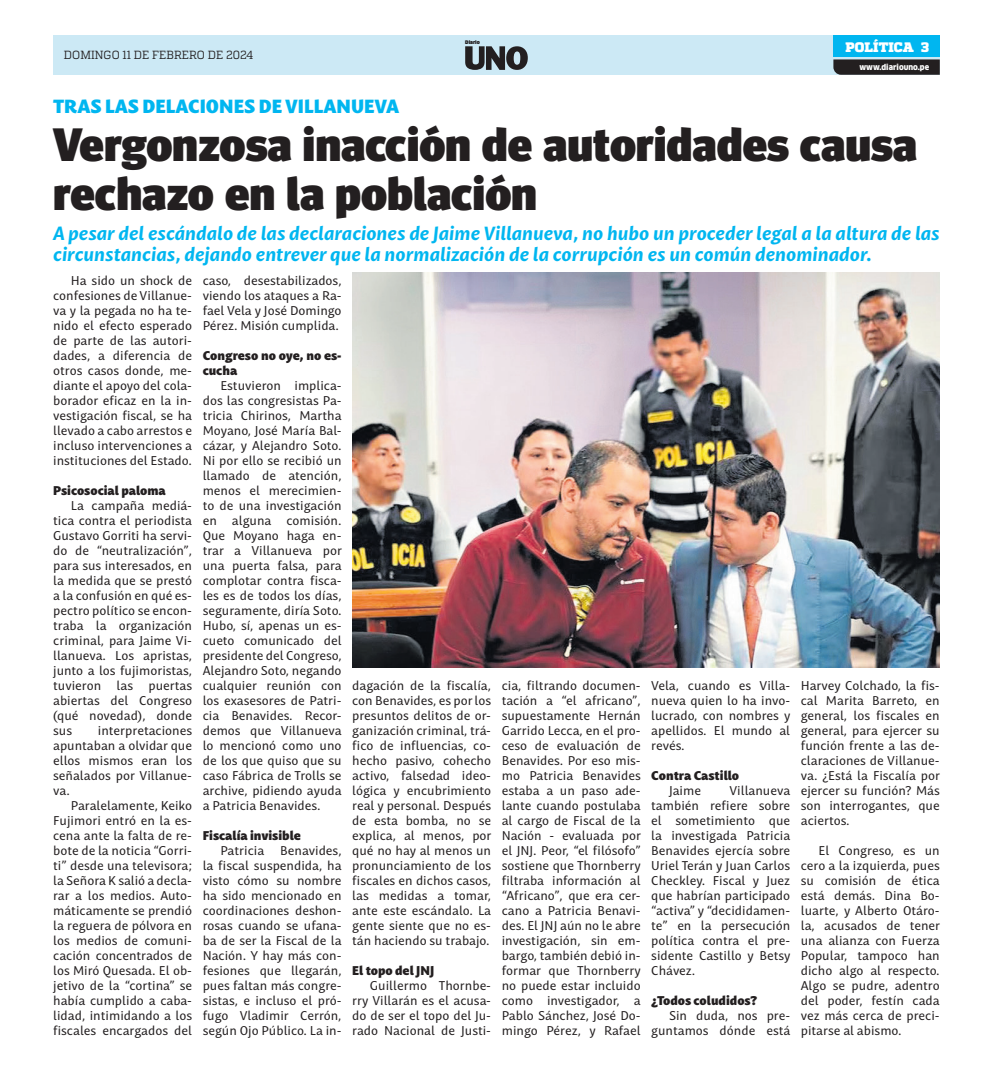
<style>
.page{position:relative;width:993px;height:1081px;background:#fff}
.page>*{position:absolute;margin:0;border:0;box-sizing:border-box;transform-origin:0 0}
.TITULAR{font:900 46.75px/48.8px "Meta Head OT";color:#231f20;scale:1.04 1}
.t1{font:italic 700 18.75px/21.2px "Mastro Sans";color:#00b6f0}
.t2{font:900 18.75px "Mastro Sans";color:#00b6f0}
.t3{font:900 13.75px "Quadon";letter-spacing:.01em;color:#fff}
.t4{font:12.5px/15px "Mastro Sans";color:#231f20;text-align:justify}
.t5{font:900 12.5px/15px "Mastro Sans";color:#231f20}
.t6{font:11.75px "Quadon";color:#231f20;scale:.95 1}
.t7{font:900 7.88px "Clan Pro";color:#fff;scale:.95 1}
.t8{font:900 4.88px "Clan Pro";letter-spacing:-.01em;color:#231f20}
</style>
<div class="page">
<div style="left:53px;top:35px;width:886px;height:40px;background:#cce9f5"></div>
<div style="left:833px;top:35px;width:106px;height:22px;background:#00b6f0"></div>
<svg style="left:833px;top:59px;width:106px;height:16px;background:#2c292b"></svg>
<svg style="left:465px;top:46px;width:62px;height:24px"></svg>
<img style="left:352px;top:273px;width:587px;height:395px">
<p class="t6" style="left:64px;top:48px;width:201px">DOMINGO 11 DE FEBRERO DE 2024</p>
<p class="t2" style="left:53px;top:90px;width:347px">TRAS LAS DELACIONES DE VILLANUEVA</p>
<p class="t8" style="left:465px;top:40px;width:16px">Diario</p>
<p class="t3" style="left:845px;top:39px;width:70px">POLÍTICA</p>
<p class="t3" style="left:920px;top:39px;width:9px">3</p>
<p class="t7" style="left:859px;top:62px;width:75px">www.diariouno.pe</p>
<p class="TITULAR" style="left:53px;top:120px;width:832px">Vergonzosa inacción de autoridades causa rechazo en la población</p>
<p class="t1" style="left:53px;top:221px;width:887px">A pesar del escándalo de las declaraciones de Jaime Villanueva, no hubo un proceder legal a la altura de las circunstancias, dejando entrever que la normalización de la corrupción es un común denominador.</p>
<p class="t4" style="left:53px;top:272px;width:140px;text-indent:18px">Ha sido un shock de confesiones de Villanue&shy;va y la pegada no ha te&shy;nido el efecto esperado de parte de las autori&shy;dades, a diferencia de otros casos donde, me&shy;diante el apoyo del cola&shy;borador eficaz en la in&shy;vestigación fiscal, se ha llevado a cabo arrestos e incluso intervenciones a instituciones del Estado.</p>
<p class="t5" style="left:53px;top:482px;width:114px">Psicosocial paloma</p>
<p class="t4" style="left:53px;top:497px;width:140px;text-indent:18px">La campaña mediá&shy;tica contra el periodista Gustavo Gorriti ha servi&shy;do de “neutralización”, para sus interesados, en la medida que se prestó a la confusión en qué es&shy;pectro político se encon&shy;traba la organización criminal, para Jaime Vi&shy;llanueva. Los apristas, junto a los fujimoristas, tuvieron las puertas abiertas del Congreso (qué novedad), donde sus</p>
<p class="t4" style="left:53px;top:722px;width:140px;text-indent:45px">interpretaciones apuntaban a olvidar que ellos mismos eran los señalados por Villanue&shy;va.</p>
<p class="t4" style="left:53px;top:797px;width:140px;text-indent:18px">Paralelamente, Keiko Fujimori entró en la es&shy;cena ante la falta de re&shy;bote de la noticia “Gorri&shy;ti” desde una televisora; la Señora K salió a decla&shy;rar a los medios. Auto&shy;máticamente se prendió la reguera de pólvora en los medios de comuni&shy;cación concentrados de los Miró Quesada. El ob&shy;jetivo de la “cortina” se había cumplido a caba&shy;lidad, intimidando a los fiscales encargados del</p>
<p class="t4" style="left:203px;top:272px;width:140px">caso, desestabilizados, viendo los ataques a Ra&shy;fael Vela y José Domingo Pérez. Misión cumplida.</p>
<p class="t5" style="left:203px;top:347px;width:140px">Congreso no oye, no es&shy;cucha</p>
<p class="t4" style="left:203px;top:377px;width:141px;text-indent:18px">Estuvieron implica&shy;dos las congresistas Pa&shy;tricia Chirinos, Martha Moyano, José María Bal&shy;cázar, y Alejandro Soto.<br>Ni por ello se recibió un llamado de atención, menos el merecimien&shy;to de una investigación en alguna comisión.<br>Que Moyano haga en&shy;trar a Villanueva por una puerta falsa, para complotar contra fisca&shy;les es de todos los días, seguramente, diría Soto.<br>Hubo, sí, apenas un es&shy;cueto comunicado del presidente del Congreso, Alejandro Soto, negando cualquier reunión con los exasesores de Patri&shy;cia Benavides. Recor&shy;demos que Villanueva lo mencionó como uno de los que quiso que su caso Fábrica de Trolls se archive, pidiendo ayuda a Patricia Benavides.</p>
<p class="t5" style="left:203px;top:827px;width:100px">Fiscalía invisible</p>
<p class="t4" style="left:220px;top:842px;width:45px">Patricia</p>
<p class="t4" style="left:203px;top:842px;width:140px;text-indent:77px">Benavides, la fiscal suspendida, ha visto cómo su nombre ha sido mencionado en coordinaciones deshon&shy;rosas cuando se ufana&shy;ba de ser la Fiscal de la Nación. Y hay más con&shy;fesiones que llegarán, pues faltan más congre&shy;sistas, e incluso el pró&shy;fugo Vladimir Cerrón, según Ojo Público. La in-</p>
<p class="t4" style="left:352px;top:677px;width:141px">dagación de la fiscalía, con Benavides, es por los presuntos delitos de or&shy;ganización criminal, trá&shy;fico de influencias, co&shy;hecho pasivo, cohecho activo, falsedad ideo&shy;lógica y encubrimiento real y personal. Después de esta bomba, no se explica, al menos, por qué no hay al menos un pronunciamiento de los fiscales en dichos casos, las medidas a tomar, ante este escándalo. La gente siente que no es&shy;tán haciendo su trabajo.</p>
<p class="t5" style="left:352px;top:962px;width:83px">El topo del JNJ</p>
<p class="t4" style="left:352px;top:977px;width:140px;text-indent:18px">Guillermo Thornbe&shy;rry Villarán es el acusa&shy;do de ser el topo del Ju&shy;rado Nacional de Justi-</p>
<p class="t4" style="left:501px;top:677px;width:141px">cia, filtrando documen&shy;tación a “el africano”, supuestamente Hernán Garrido Lecca, en el pro&shy;ceso de evaluación de Benavides. Por eso mis&shy;mo Patricia Benavides estaba a un paso ade&shy;lante cuando postulaba al cargo de Fiscal de la Nación - evaluada por el JNJ. Peor, “el filósofo” sostiene que Thornberry filtraba información al “Africano”, que era cer&shy;cano a Patricia Benavi&shy;des. El JNJ aún no le abre investigación, sin em&shy;bargo, también debió in&shy;formar que Thornberry no puede estar incluido como investigador, a Pablo Sánchez, José Do&shy;mingo Pérez, y Rafael</p>
<p class="t4" style="left:651px;top:677px;width:140px">Vela, cuando es Villa&shy;nueva quien lo ha invo&shy;lucrado, con nombres y apellidos. El mundo al revés.</p>
<p class="t5" style="left:651px;top:767px;width:89px">Contra Castillo</p>
<p class="t4" style="left:668px;top:782px;width:33px">Jaime</p>
<p class="t4" style="left:651px;top:782px;width:140px;text-indent:78px">Villanueva también refiere sobre el sometimiento que la investigada Patricia Benavides ejercía sobre Uriel Terán y Juan Carlos Checkley. Fiscal y Juez que habrían participado “activa” y “decididamen&shy;te” en la persecución política contra el pre&shy;sidente Castillo y Betsy Chávez.</p>
<p class="t5" style="left:651px;top:992px;width:107px">¿Todos coludidos?</p>
<p class="t4" style="left:651px;top:1007px;width:140px;text-align:right">Sin duda, nos pre&shy;guntamos dónde está</p>
<p class="t4" style="left:800px;top:677px;width:141px">Harvey Colchado, la fis&shy;cal Marita Barreto, en general, los fiscales en general, para ejercer su función frente a las de&shy;claraciones de Villanue&shy;va. ¿Está la Fiscalía por ejercer su función? Más son interrogantes, que aciertos.</p>
<p class="t4" style="left:800px;top:842px;width:141px;text-indent:18px">El Congreso, es un cero a la izquierda, pues su comisión de ética está demás. Dina Bo&shy;luarte, y Alberto Otáro&shy;la, acusados de tener una alianza con Fuerza Popular, tampoco han dicho algo al respecto.<br>Algo se pudre, adentro del poder, festín cada vez más cerca de preci&shy;pitarse al abismo.</p>
</div>
